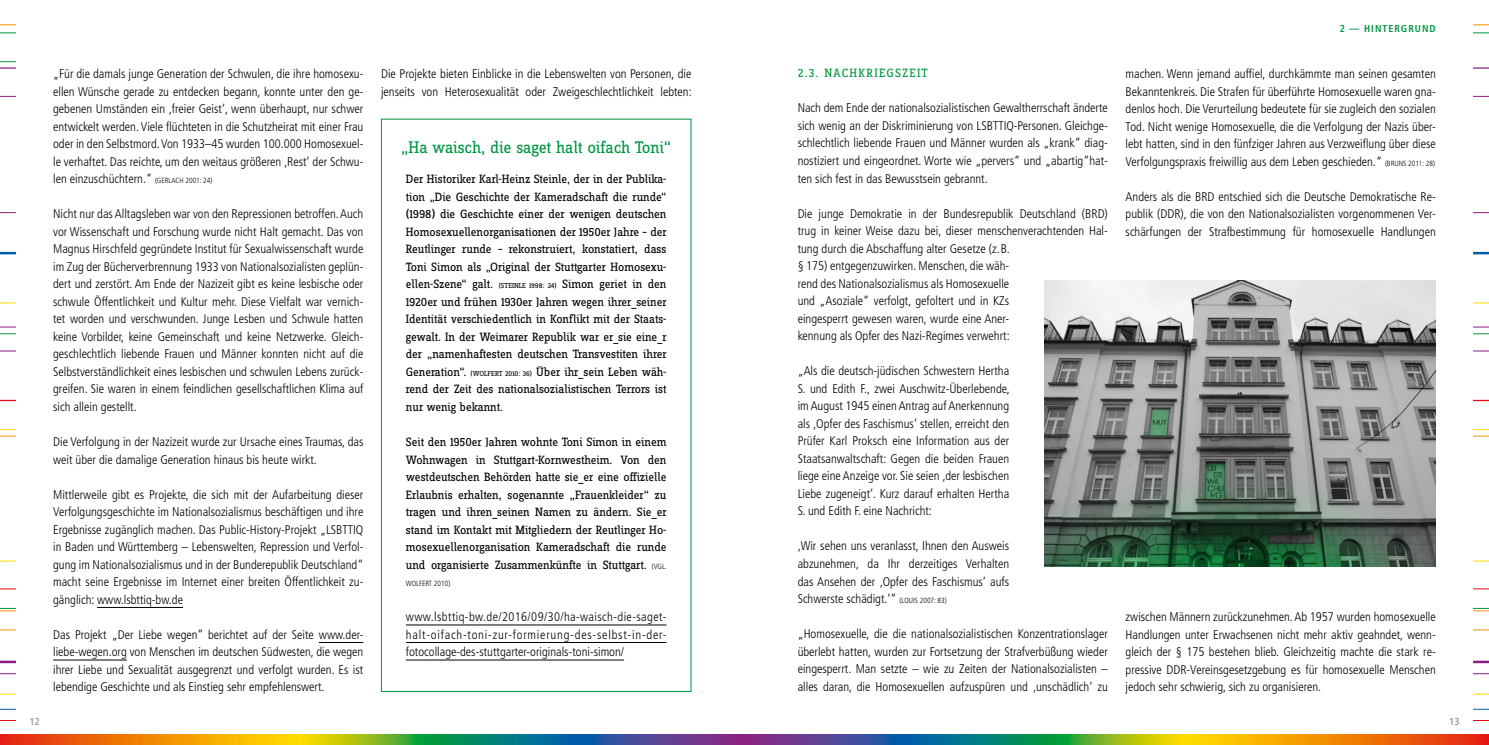
<style>
.page{position:relative;width:1489px;height:745px;background:#fff}
.page>*{position:absolute;margin:0;border:0;box-sizing:border-box;transform-origin:0 0}
.Überschrift{font:17.5px "Zine Slab Dis";letter-spacing:-.01em;color:#009641}
.Copy{font:300 condensed 12.5px/17.5px "Frutiger LT Std";color:#000;text-align:justify}
.Copy-2{font:12.5px/17.5px "Zine Slab Dis";color:#000;text-align:justify}
.Überschrift_bunt{font:12.5px "Zine Slab Dis";letter-spacing:.1em;color:#009641}
.Subhead{font:700 condensed 10px "Frutiger LT Std";letter-spacing:.1em;color:#009641}
.t1{font:700 condensed 10px "Frutiger LT Std";color:#9d9d9c}
.Copy-3{font:300 condensed 7.5px "Frutiger LT Std";color:#000}
.s1{font-size:7.5px}
.s2{font-family:"Frutiger LT Std";font-weight:300;font-stretch:condensed;font-size:7.5px}
</style>
<div class="page">
<svg style="left:0;top:302px;width:16px;height:1px"></svg>
<svg style="left:1473px;top:302px;width:15px;height:1px"></svg>
<svg style="left:0;top:326px;width:16px;height:1px"></svg>
<svg style="left:1473px;top:326px;width:15px;height:1px"></svg>
<svg style="left:0;top:333px;width:16px;height:1px"></svg>
<svg style="left:1473px;top:333px;width:15px;height:1px"></svg>
<svg style="left:0;top:350px;width:16px;height:1px"></svg>
<svg style="left:1473px;top:350px;width:15px;height:1px"></svg>
<svg style="left:0;top:399px;width:16px;height:2px"></svg>
<svg style="left:1473px;top:399px;width:15px;height:2px"></svg>
<svg style="left:0;top:429px;width:16px;height:7px"></svg>
<svg style="left:1473px;top:429px;width:15px;height:7px"></svg>
<svg style="left:0;top:212px;width:16px;height:1px"></svg>
<svg style="left:1473px;top:212px;width:15px;height:1px"></svg>
<svg style="left:0;top:252px;width:16px;height:2px"></svg>
<svg style="left:1473px;top:252px;width:15px;height:2px"></svg>
<svg style="left:1473px;top:25px;width:15px;height:1px"></svg>
<svg style="left:0;top:25px;width:16px;height:1px"></svg>
<svg style="left:1473px;top:33px;width:15px;height:1px"></svg>
<svg style="left:0;top:33px;width:16px;height:1px"></svg>
<svg style="left:0;top:61px;width:16px;height:8px"></svg>
<svg style="left:1473px;top:67px;width:15px;height:2px"></svg>
<svg style="left:0;top:629px;width:16px;height:1px"></svg>
<svg style="left:1473px;top:629px;width:15px;height:1px"></svg>
<svg style="left:0;top:96px;width:16px;height:1px"></svg>
<svg style="left:1473px;top:96px;width:15px;height:1px"></svg>
<svg style="left:0;top:560px;width:16px;height:1px"></svg>
<svg style="left:1473px;top:560px;width:15px;height:1px"></svg>
<svg style="left:0;top:588px;width:16px;height:1px"></svg>
<svg style="left:1473px;top:588px;width:15px;height:1px"></svg>
<svg style="left:0;top:607px;width:16px;height:4px"></svg>
<svg style="left:1473px;top:607px;width:15px;height:4px"></svg>
<svg style="left:0;top:660px;width:16px;height:2px"></svg>
<svg style="left:1473px;top:660px;width:15px;height:2px"></svg>
<svg style="left:0;top:673px;width:16px;height:1px"></svg>
<svg style="left:1473px;top:673px;width:15px;height:1px"></svg>
<svg style="left:0;top:693px;width:16px;height:1px"></svg>
<svg style="left:1473px;top:693px;width:15px;height:1px"></svg>
<svg style="left:0;top:708px;width:16px;height:1px"></svg>
<svg style="left:1473px;top:708px;width:15px;height:1px"></svg>
<svg style="left:0;top:734px;width:744px;height:10px;background:#8d7e40"></svg>
<svg style="left:744px;top:734px;width:744px;height:10px;background:#8d7e3f"></svg>
<hr style="left:97px;top:606px;width:86px;height:1px;background:#000">
<hr style="left:319px;top:641px;width:44px;height:1px;background:#000">
<hr style="left:53px;top:659px;width:74px;height:1px;background:#000">
<hr style="left:406px;top:624px;width:260px;height:1px;background:#000">
<hr style="left:406px;top:641px;width:260px;height:1px;background:#000">
<hr style="left:406px;top:659px;width:218px;height:1px;background:#000">
<img style="left:1044px;top:280px;width:391px;height:286px">
<p class="Copy" style="left:53px;top:65px;width:312px">„Für die damals junge Generation der Schwulen, die ihre homosexu&shy;ellen Wünsche gerade zu entdecken begann, konnte unter den ge&shy;gebenen Umständen ein ‚freier Geist‘, wenn überhaupt, nur schwer entwickelt werden. Viele flüchteten in die Schutzheirat mit einer Frau oder in den Selbstmord. Von 1933–45 wurden 100.000 Homosexuel&shy;le verhaftet. Das reichte, um den weitaus größeren ‚Rest‘ der Schwu&shy;len einzuschüchtern.“ <span class="s1">(GERLACH 2001: 24)</span></p>
<p class="Copy" style="left:53px;top:205px;width:312px">Nicht nur das Alltagsleben war von den Repressionen betroffen. Auch vor Wissenschaft und Forschung wurde nicht Halt gemacht. Das von Magnus Hirschfeld gegründete Institut für Sexualwissenschaft wurde im Zug der Bücherverbrennung 1933 von Nationalsozialisten geplün&shy;dert und zerstört. Am Ende der Nazizeit gibt es keine lesbische oder schwule Öffentlichkeit und Kultur mehr. Diese Vielfalt war vernich&shy;tet worden und verschwunden. Junge Lesben und Schwule hatten keine Vorbilder, keine Gemeinschaft und keine Netzwerke. Gleich&shy;geschlechtlich liebende Frauen und Männer konnten nicht auf die Selbstverständlichkeit eines lesbischen und schwulen Lebens zurück&shy;greifen. Sie waren in einem feindlichen gesellschaftlichen Klima auf sich allein gestellt.</p>
<p class="Copy" style="left:53px;top:433px;width:312px">Die Verfolgung in der Nazizeit wurde zur Ursache eines Traumas, das weit über die damalige Generation hinaus bis heute wirkt.</p>
<p class="Copy" style="left:53px;top:485px;width:312px">Mittlerweile gibt es Projekte, die sich mit der Aufarbeitung dieser Verfolgungsgeschichte im Nationalsozialismus beschäftigen und ihre Ergebnisse zugänglich machen. Das Public-History-Projekt „LSBTTIQ in Baden und Württemberg – Lebenswelten, Repression und Verfol&shy;gung im Nationalsozialismus und in der Bunderepublik Deutschland“ macht seine Ergebnisse im Internet einer breiten Öffentlichkeit zu&shy;gänglich: www.lsbttiq-bw.de</p>
<p class="Copy" style="left:53px;top:625px;width:312px">Das Projekt „Der Liebe wegen” berichtet auf der Seite www.der&shy;liebe-wegen.org von Menschen im deutschen Südwesten, die wegen ihrer Liebe und Sexualität ausgegrenzt und verfolgt wurden. Es ist lebendige Geschichte und als Einstieg sehr empfehlenswert.</p>
<p class="Copy" style="left:381px;top:65px;width:312px">Die Projekte bieten Einblicke in die Lebenswelten von Personen, die jenseits von Heterosexualität oder Zweigeschlechtlichkeit lebten:</p>
<p class="Überschrift" style="left:401px;top:139px;width:271px">„Ha waisch, die saget halt oifach Toni“</p>
<p class="Copy-2" style="left:406px;top:171px;width:262px">Der Historiker Karl-Heinz Steinle, der in der Publika&shy;tion „Die Geschichte der Kameradschaft die runde“ (1998) die Geschichte einer der wenigen deutschen Homosexuellenorganisationen der 1950er Jahre – der Reutlinger runde – rekonstruiert, konstatiert, dass Toni Simon als „Original der Stuttgarter Homosexu&shy;ellen-Szene“ galt. <span class="s1">(STEINLE 1998: 24)</span> Simon geriet in den 1920er und frühen 1930er Jahren wegen ihrer_seiner Identität verschiedentlich in Konflikt mit der Staats&shy;gewalt. In der Weimarer Republik war er_sie eine_r der „namenhaftesten deutschen Transvestiten ihrer Generation“. <span class="s1">(WOLFERT 2010: 36)</span> Über ihr_sein Leben wäh&shy;rend der Zeit des nationalsozialistischen Terrors ist nur wenig bekannt.</p>
<p class="Copy-2" style="left:406px;top:433px;width:262px">Seit den 1950er Jahren wohnte Toni Simon in einem Wohnwagen in Stuttgart-Kornwestheim. Von den westdeutschen Behörden hatte sie_er eine offizielle Erlaubnis erhalten, sogenannte „Frauenkleider“ zu tragen und ihren_seinen Namen zu ändern. Sie_er stand im Kontakt mit Mitgliedern der Reutlinger Ho&shy;mosexuellenorganisation Kameradschaft die runde und organisierte Zusammenkünfte in Stuttgart. <span class="s2">(VGL.</span></p>
<p class="Copy-3" style="left:406px;top:579px;width:46px">WOLFERT 2010)</p>
<p class="Copy" style="left:406px;top:608px;width:262px">www.lsbttiq-bw.de/2016/09/30/ha-waisch-die-saget&shy;halt-oifach-toni-zur-formierung-des-selbst-in-der&shy;fotocollage-des-stuttgarter-originals-toni-simon/</p>
<p class="Überschrift_bunt" style="left:797px;top:67px;width:132px">2.3. NACHKRIEGSZEIT</p>
<p class="Copy" style="left:797px;top:99px;width:312px">Nach dem Ende der nationalsozialistischen Gewaltherrschaft änderte sich wenig an der Diskriminierung von LSBTTIQ-Personen. Gleichge&shy;schlechtlich liebende Frauen und Männer wurden als „krank“ diag&shy;nostiziert und eingeordnet. Worte wie „pervers“ und „abartig“hat&shy;ten sich fest in das Bewusstsein gebrannt.</p>
<p class="Copy" style="left:797px;top:204px;width:312px;text-align:left">Die junge Demokratie in der Bundesrepublik Deutschland (BRD) trug in keiner Weise dazu bei, dieser menschenverachtenden Hal&shy;tung durch die Abschaffung alter Gesetze (z.B.<br>§ 175) entgegenzuwirken. Menschen, die wäh-<br>rend des Nationalsozialismus als Homosexuelle<br>und „Asoziale“ verfolgt, gefoltert und in KZs<br>eingesperrt gewesen waren, wurde eine Aner-<br>kennung als Opfer des Nazi-Regimes verwehrt:</p>
<p class="Copy" style="left:797px;top:362px;width:213px">„Als die deutsch-jüdischen Schwestern Hertha S. und Edith F., zwei Auschwitz-Überlebende, im August 1945 einen Antrag auf Anerkennung als ‚Opfer des Faschismus‘ stellen, erreicht den Prüfer Karl Proksch eine Information aus der Staatsanwaltschaft: Gegen die beiden Frauen liege eine Anzeige vor. Sie seien ‚der lesbischen Liebe zugeneigt‘. Kurz darauf erhalten Hertha S. und Edith F. eine Nachricht:</p>
<p class="Copy" style="left:797px;top:537px;width:213px">‚Wir sehen uns veranlasst, Ihnen den Ausweis abzunehmen, da Ihr derzeitiges Verhalten das Ansehen der ‚Opfer des Faschismus‘ aufs Schwerste schädigt.‘“ <span class="s1">(LOUIS 2007: 83)</span></p>
<p class="Copy" style="left:797px;top:624px;width:312px">„Homosexuelle, die die nationalsozialistischen Konzentrationslager überlebt hatten, wurden zur Fortsetzung der Strafverbüßung wieder eingesperrt. Man setzte – wie zu Zeiten der Nationalsozialisten – alles daran, die Homosexuellen aufzuspüren und ‚unschädlich‘ zu</p>
<p class="Subhead" style="left:1339px;top:23px;width:97px">2 — HINTERGRUND</p>
<p class="Copy" style="left:1125px;top:65px;width:312px">machen. Wenn jemand auffiel, durchkämmte man seinen gesamten Bekanntenkreis. Die Strafen für überführte Homosexuelle waren gna&shy;denlos hoch. Die Verurteilung bedeutete für sie zugleich den sozialen Tod. Nicht wenige Homosexuelle, die die Verfolgung der Nazis über&shy;lebt hatten, sind in den fünfziger Jahren aus Verzweiflung über diese Verfolgungspraxis freiwillig aus dem Leben geschieden.“ <span class="s1">(BRUNS 2011: 28)</span></p>
<p class="Copy" style="left:1125px;top:188px;width:312px">Anders als die BRD entschied sich die Deutsche Demokratische Re&shy;publik (DDR), die von den Nationalsozialisten vorgenommenen Ver&shy;schärfungen der Strafbestimmung für homosexuelle Handlungen</p>
<p class="Copy" style="left:1125px;top:608px;width:312px">zwischen Männern zurückzunehmen. Ab 1957 wurden homosexuelle Handlungen unter Erwachsenen nicht mehr aktiv geahndet, wenn&shy;gleich der § 175 bestehen blieb. Gleichzeitig machte die stark re&shy;pressive DDR-Vereinsgesetzgebung es für homosexuelle Menschen jedoch sehr schwierig, sich zu organisieren.</p>
<p class="t1" style="left:29px;top:715px;width:12px">12</p>
<p class="t1" style="left:1448px;top:715px;width:12px">13</p>
</div>
